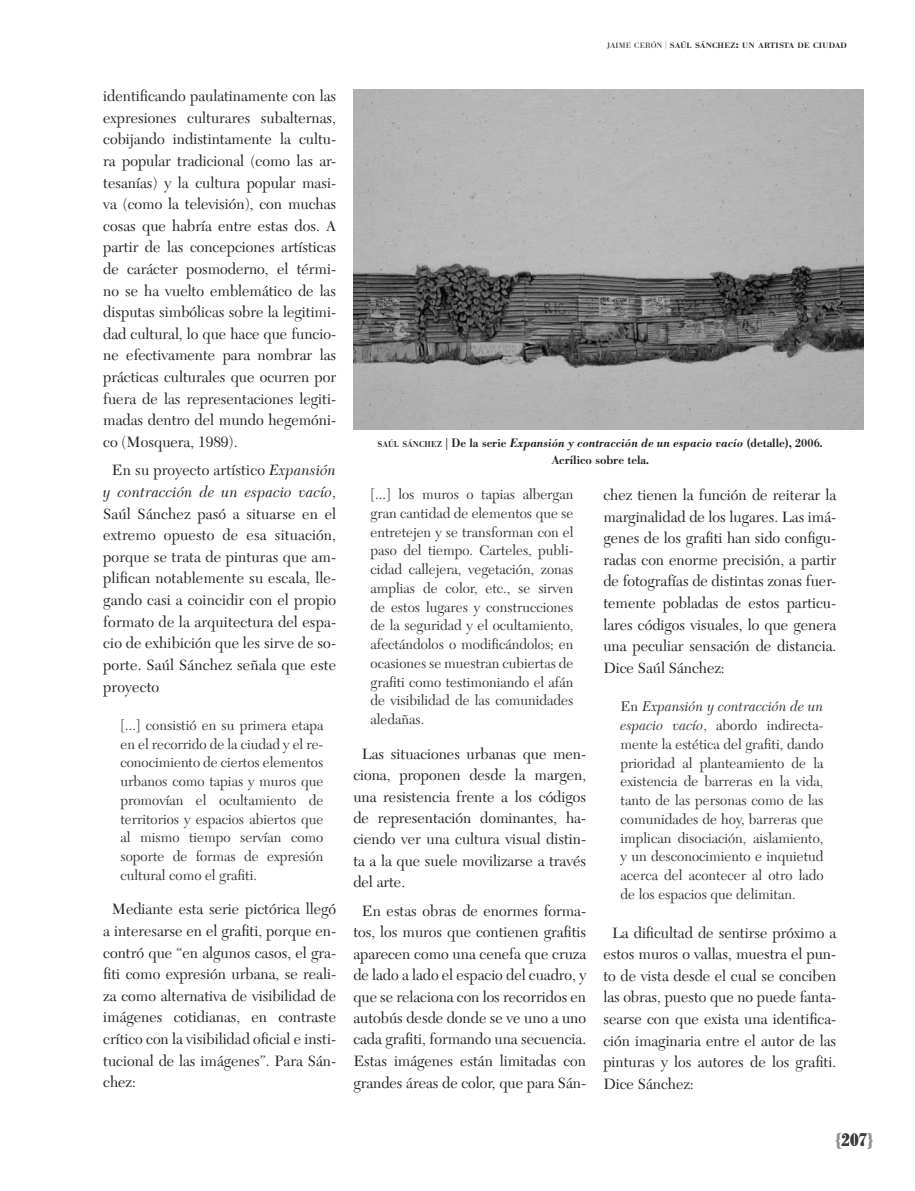
<style>
.page{position:relative;width:915px;height:1191px;background:#fff}
.page>*{position:absolute;margin:0;border:0;box-sizing:border-box;transform-origin:0 0}
.t1{font:700 condensed 18px "Bodoni BE";color:#3e3e3f}
.t2{font:15.6px/21.6px "New Caledonia";color:#231f20;text-align:justify}
.t3{font:14.55px/18.8px "New Caledonia";color:#333233;text-align:justify}
.t4{font:500 12px/16.5px "Bodoni BE";color:#231f20;text-align:center}
.t5{font:500 7.8px "Bodoni BE";color:#231f20;scale:1.09 1}
.s1{font-style:italic}
.s2{font-weight:300}
.s3{font-weight:300;font-size:8.25px}
.s4{font-size:11.1px}
.s5{font-size:8.4px}
.s6{color:#939598}
</style>
<div class="page">
<img style="left:353px;top:89px;width:510px;height:340px">
<p class="t2" style="left:103px;top:85px;width:234px">identificando paulatinamente con las expresiones culturares subalternas, cobijando indistintamente la cultu&shy;ra popular tradicional (como las ar&shy;tesanías) y la cultura popular masi&shy;va (como la televisión), con muchas cosas que habría entre estas dos. A partir de las concepciones artísticas de carácter posmoderno, el térmi&shy;no se ha vuelto emblemático de las disputas simbólicas sobre la legitimi&shy;dad cultural, lo que hace que funcio&shy;ne efectivamente para nombrar las prácticas culturales que ocurren por fuera de las representaciones legiti&shy;madas dentro del mundo hegemóni&shy;co (Mosquera, 1989).</p>
<p class="t2" style="left:103px;top:460px;width:234px;text-indent:9px">En su proyecto artístico <span class="s1">Expansión y contracción de un espacio vacío</span>, Saúl Sánchez pasó a situarse en el extremo opuesto de esa situación, porque se trata de pinturas que am&shy;plifican notablemente su escala, lle&shy;gando casi a coincidir con el propio formato de la arquitectura del espa&shy;cio de exhibición que les sirve de so&shy;porte. Saúl Sánchez señala que este proyecto</p>
<p class="t3" style="left:120px;top:716px;width:204px">[...] consistió en su primera etapa en el recorrido de la ciudad y el re&shy;conocimiento de ciertos elementos urbanos como tapias y muros que promovían el ocultamiento de territorios y espacios abiertos que al mismo tiempo servían como soporte de formas de expresión cultural como el grafiti.</p>
<p class="t2" style="left:103px;top:898px;width:234px;text-indent:9px">Mediante esta serie pictórica llegó a interesarse en el grafiti, porque en&shy;contró que “en algunos casos, el gra&shy;fiti como expresión urbana, se reali&shy;za como alternativa de visibilidad de imágenes cotidianas, en contraste crítico con la visibilidad oficial e insti&shy;tucional de las imágenes”. Para Sán&shy;chez:</p>
<p class="t5" style="left:606px;top:41px;width:221px"><span class="s2">JAIME CERÓN</span> <span class="s3">|</span> SAÚL SÁNCHEZ<span class="s4">:</span> UN ARTISTA DE CIUDAD</p>
<p class="t4" style="left:377px;top:435px;width:446px"><span class="s5">SAÚL SÁNCHEZ</span> | De la serie <span class="s1">Expansión y contracción de un espacio vacío</span> (detalle), 2006.<br>Acrílico sobre tela.</p>
<p class="t3" style="left:370px;top:485px;width:204px">[...] los muros o tapias albergan gran cantidad de elementos que se entretejen y se transforman con el paso del tiempo. Carteles, publi&shy;cidad callejera, vegetación, zonas amplias de color, etc., se sirven de estos lugares y construcciones de la seguridad y el ocultamiento, afectándolos o modificándolos; en ocasiones se muestran cubiertas de grafiti como testimoniando el afán de visibilidad de las comunidades aledañas.</p>
<p class="t2" style="left:353px;top:743px;width:234px;text-indent:9px">Las situaciones urbanas que men&shy;ciona, proponen desde la margen, una resistencia frente a los códigos de representación dominantes, ha&shy;ciendo ver una cultura visual distin&shy;ta a la que suele movilizarse a través del arte.</p>
<p class="t2" style="left:353px;top:900px;width:234px;text-align:center">En estas obras de enormes forma&shy;tos, los muros que contienen grafitis aparecen como una cenefa que cruza de lado a lado el espacio del cuadro, y que se relaciona con los recorridos en autobús desde donde se ve uno a uno cada grafiti, formando una secuencia.<br>Estas imágenes están limitadas con grandes áreas de color, que para Sán-</p>
<p class="t2" style="left:603px;top:484px;width:234px">chez tienen la función de reiterar la marginalidad de los lugares. Las imá&shy;genes de los grafiti han sido configu&shy;radas con enorme precisión, a partir de fotografías de distintas zonas fuer&shy;temente pobladas de estos particu&shy;lares códigos visuales, lo que genera una peculiar sensación de distancia.<br>Dice Saúl Sánchez:</p>
<p class="t3" style="left:620px;top:697px;width:204px">En <span class="s1">Expansión y contracción de un espacio vacío</span>, abordo indirecta&shy;mente la estética del grafiti, dando prioridad al planteamiento de la existencia de barreras en la vida, tanto de las personas como de las comunidades de hoy, barreras que implican disociación, aislamiento, y un desconocimiento e inquietud acerca del acontecer al otro lado de los espacios que delimitan.</p>
<p class="t2" style="left:603px;top:922px;width:234px;text-indent:9px">La dificultad de sentirse próximo a estos muros o vallas, muestra el pun&shy;to de vista desde el cual se conciben las obras, puesto que no puede fanta&shy;searse con que exista una identifica&shy;ción imaginaria entre el autor de las pinturas y los autores de los grafiti.<br>Dice Sánchez:</p>
<p class="t1" style="left:834px;top:1129px;width:40px"><span class="s6">{</span>207<span class="s6">}</span></p>
</div>
